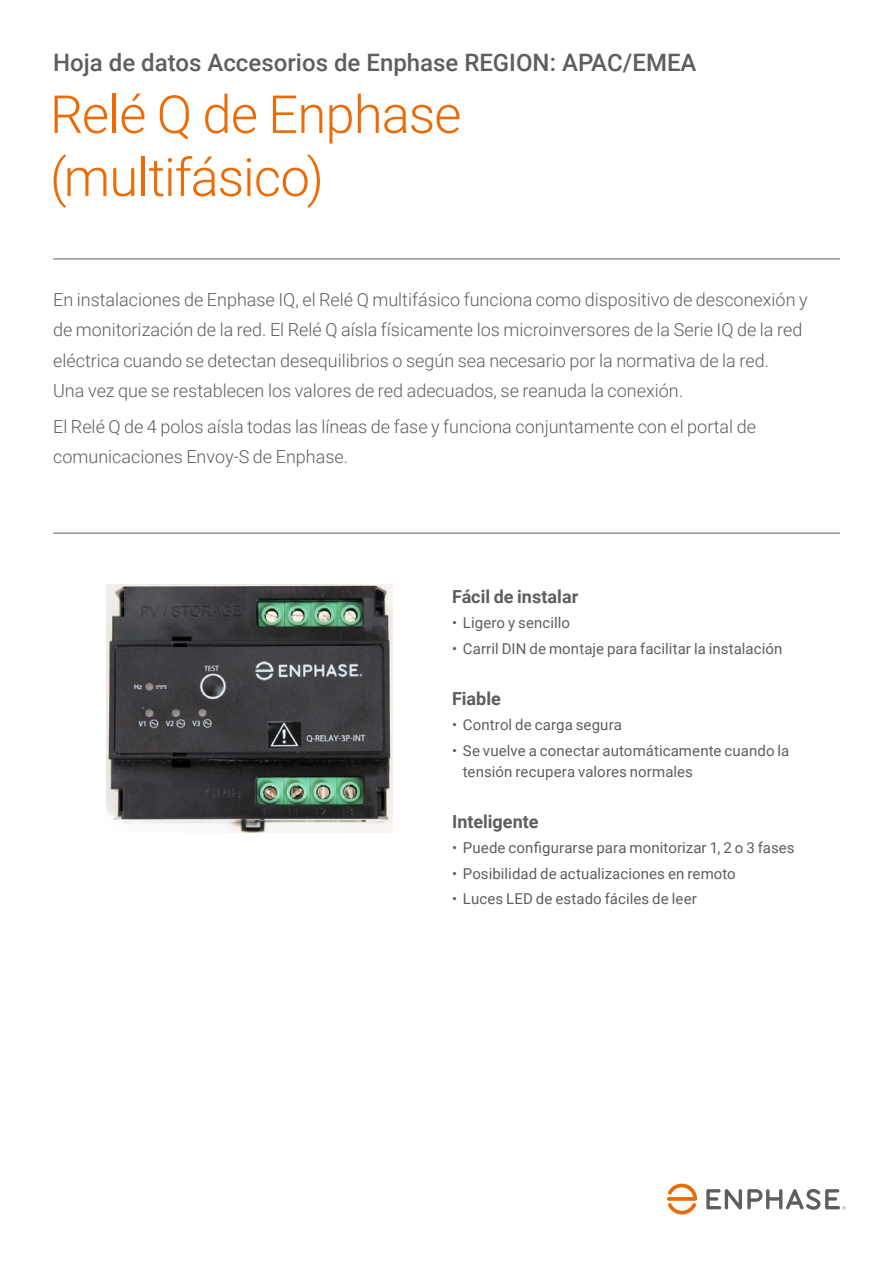
<style>
.page{position:relative;width:893px;height:1263px;background:#fff}
.page>*{position:absolute;margin:0;border:0;box-sizing:border-box;transform-origin:0 0}
.t1{font:300 52.5px/63px "Roboto";letter-spacing:-.015em;color:#ed6b06}
.t2{font:500 24px "Roboto";color:#5f5e5e}
.t3{font:300 18px/30px "Roboto";color:#5f5e5e}
.t4{font:700 18px "Roboto";color:#5f5e5e}
.t5{font:15px/21px "Roboto";letter-spacing:.005em;color:#5f5e5e}
</style>
<div class="page">
<hr style="left:53px;top:259px;width:787px;height:1px;background:#5f5e5e">
<hr style="left:53px;top:533px;width:787px;height:1px;background:#5f5e5e">
<svg style="left:667px;top:1183px;width:30px;height:31px"></svg>
<svg style="left:706px;top:1189px;width:139px;height:21px"></svg>
<img style="left:107px;top:584px;width:286px;height:249px">
<h2 class="t2" style="left:53px;top:46px;width:645px">Hoja de datos Accesorios de Enphase REGION: APAC/EMEA</h2>
<h1 class="t1" style="left:50px;top:81px;width:413px">Relé Q de Enphase (multifásico)</h1>
<p class="t3" style="left:53px;top:284px;width:756px">En instalaciones de Enphase IQ, el Relé Q multifásico funciona como dispositivo de desconexión y de monitorización de la red. El Relé Q aísla físicamente los microinversores de la Serie IQ de la red eléctrica cuando se detectan desequilibrios o según sea necesario por la normativa de la red.<br>Una vez que se restablecen los valores de red adecuados, se reanuda la conexión.</p>
<p class="t3" style="left:53px;top:411px;width:704px">El Relé Q de 4 polos aísla todas las líneas de fase y funciona conjuntamente con el portal de comunicaciones Envoy-S de Enphase.</p>
<p class="t4" style="left:452px;top:584px;width:128px">Fácil de instalar</p>
<p class="t5" style="left:452px;top:612px;width:120px">• Ligero y sencillo</p>
<p class="t5" style="left:452px;top:637px;width:332px">• Carril DIN de montaje para facilitar la instalación</p>
<p class="t4" style="left:452px;top:686px;width:50px">Fiable</p>
<p class="t5" style="left:452px;top:714px;width:171px">• Control de carga segura</p>
<p class="t5" style="left:463px;top:739px;width:328px;text-indent:-11px">• Se vuelve a conectar automáticamente cuando la tensión recupera valores normales</p>
<p class="t4" style="left:452px;top:809px;width:88px">Inteligente</p>
<p class="t5" style="left:452px;top:837px;width:344px">• Puede configurarse para monitorizar 1, 2 o 3 fases</p>
<p class="t5" style="left:452px;top:862px;width:285px">• Posibilidad de actualizaciones en remoto</p>
<p class="t5" style="left:452px;top:888px;width:246px">• Luces LED de estado fáciles de leer</p>
</div>
